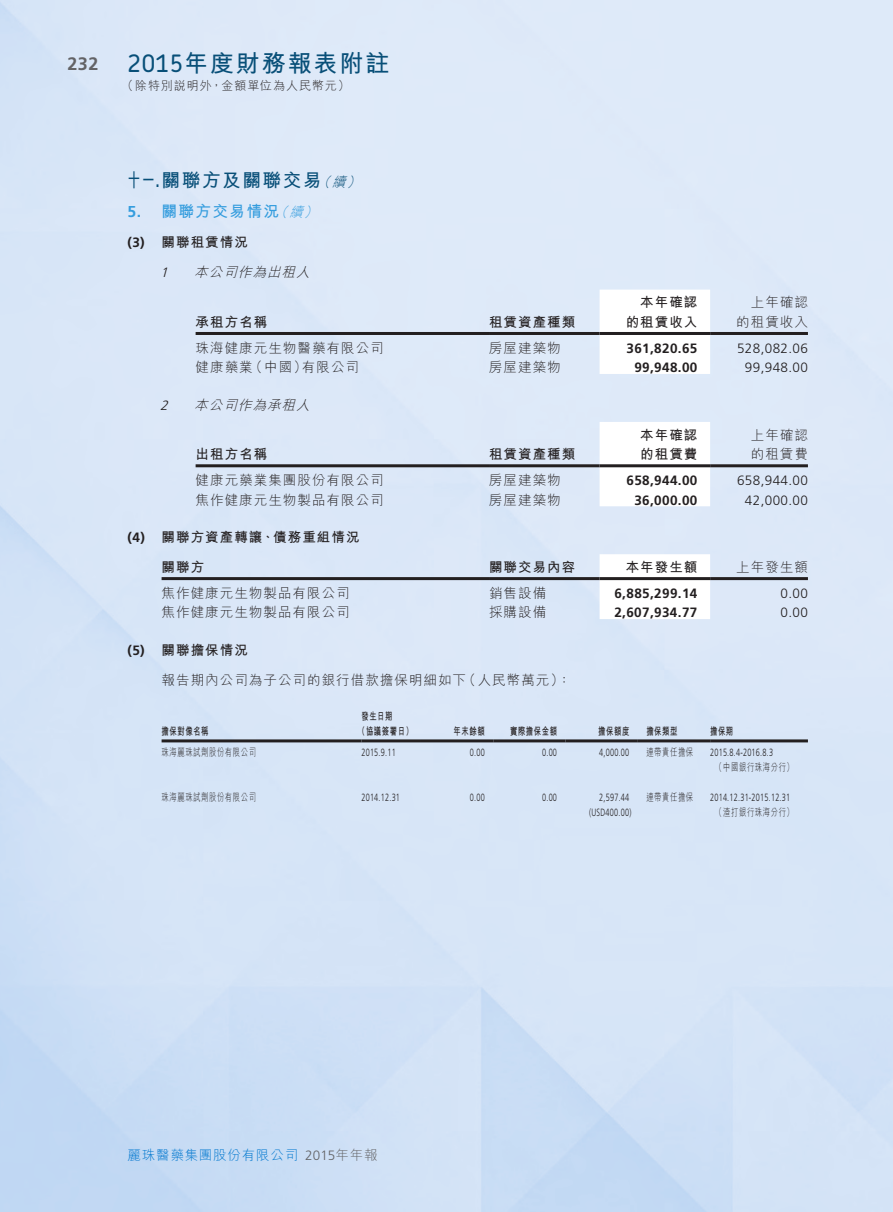
<style>
.page{position:relative;width:893px;height:1212px;background:#fff}
.page>*{position:absolute;margin:0;border:0;box-sizing:border-box;transform-origin:0 0}
.t1{font:700 24px "M Hei HK";letter-spacing:.08em;color:#084f78}
.Heading_1{font:700 18.75px "M Hei HK";letter-spacing:.08em;color:#084f78;scale:.7 1}
.t2{font:700 18px "Frutiger LT Std";color:#636366}
.Heading_2{font:700 15.75px "M Hei HK";letter-spacing:.08em;color:#359dde}
.Body_Text{font:300 13.5px "M Hei HK";letter-spacing:.08em;color:#231f20}
.Body_Text-2{font:700 13.5px "Frutiger LT Std";letter-spacing:.03em;color:#231f20}
.Body_Text-3{font:700 13.5px "M Hei HK";letter-spacing:.08em;color:#231f20}
.Body_Text-4{font:300 13.5px "Frutiger LT Std";letter-spacing:.03em;color:#231f20}
.Heading_3{font:700 13.5px "M Hei HK";letter-spacing:.08em;color:#231f20}
.t3{font:300 13.5px "M Hei HK";letter-spacing:.06em;color:#0077cf}
.Heading_4{font:italic 300 13.5px "M Hei HK";color:#231f20}
.Heading_4-2{font:italic 300 13.5px "Frutiger LT Std";color:#231f20}
.t4{font:300 12px "M Hei HK";letter-spacing:.08em;color:#231f20}
.Body_Text-5{font:300 10.5px/15px "Frutiger LT Std";letter-spacing:.03em;color:#231f20;scale:.7 1}
.Body_Text-6{font:700 10.5px "M Hei HK";letter-spacing:.08em;color:#231f20;scale:.7 1}
.Body_Text-7{font:300 10.5px "M Hei HK";letter-spacing:.08em;color:#231f20;scale:.7 1}
.s1{font-family:"Chevin";font-weight:500}
.s2{font-family:"Frutiger LT Std"}
.s3{font-weight:300;font-style:italic;font-size:13.5px}
.s4{font-family:"M Hei HK"}
.s5{font-family:"Frutiger LT Std";color:#636366}
.s6{color:#636366}
</style>
<div class="page">
<hr style="left:196px;top:332px;width:293px;height:3px;background:#231f20">
<hr style="left:489px;top:332px;width:111px;height:3px;background:#231f20">
<hr style="left:600px;top:332px;width:110px;height:3px;background:#231f20">
<hr style="left:710px;top:332px;width:98px;height:3px;background:#231f20">
<svg style="left:600px;top:467px;width:110px;height:1px"></svg>
<hr style="left:196px;top:464px;width:293px;height:3px;background:#231f20">
<hr style="left:489px;top:464px;width:111px;height:3px;background:#231f20">
<hr style="left:600px;top:464px;width:110px;height:3px;background:#231f20">
<hr style="left:710px;top:464px;width:98px;height:3px;background:#231f20">
<svg style="left:600px;top:554px;width:110px;height:27px"></svg>
<hr style="left:162px;top:577px;width:327px;height:3px;background:#231f20">
<hr style="left:489px;top:577px;width:111px;height:3px;background:#231f20">
<hr style="left:600px;top:577px;width:110px;height:3px;background:#231f20">
<hr style="left:710px;top:577px;width:98px;height:3px;background:#231f20">
<hr style="left:162px;top:739px;width:199px;height:3px;background:#231f20">
<hr style="left:361px;top:739px;width:60px;height:3px;background:#231f20">
<hr style="left:421px;top:739px;width:72px;height:3px;background:#231f20">
<hr style="left:493px;top:739px;width:73px;height:3px;background:#231f20">
<hr style="left:566px;top:739px;width:72px;height:3px;background:#231f20">
<hr style="left:638px;top:739px;width:72px;height:3px;background:#231f20">
<hr style="left:710px;top:739px;width:98px;height:3px;background:#231f20">
<h3 class="t2" style="left:67px;top:53px;width:33px">232</h3>
<h1 class="t1" style="left:128px;top:45px;width:263px"><span class="s1">2015</span>年度財務報表附註</h1>
<p class="t4" style="left:122px;top:79px;width:230px">（除特別說明外，金額單位為人民幣元）</p>
<p class="Heading_1" style="left:128px;top:166px;width:339px">十一<span class="s2">.</span> 關聯方及關聯交易<span class="s3">（續）</span></p>
<p class="Heading_2" style="left:128px;top:200px;width:195px"><span class="s2">5.</span> 關聯方交易情況<span class="s3">（續）</span></p>
<p class="Heading_3" style="left:128px;top:232px;width:122px"><span class="s2">(3)</span> 關聯租賃情況</p>
<p class="Heading_4-2" style="left:160px;top:265px;width:13px">1</p>
<p class="Heading_4" style="left:194px;top:265px;width:120px">本公司作為出租人</p>
<p class="Body_Text-3" style="left:196px;top:312px;width:73px">承租方名稱</p>
<p class="Body_Text-3" style="left:489px;top:312px;width:88px">租賃資產種類</p>
<p class="Body_Text-3" style="left:640px;top:293px;width:59px">本年確認</p>
<p class="Body_Text-3" style="left:626px;top:312px;width:73px">的租賃收入</p>
<p class="Body_Text" style="left:751px;top:295px;width:59px">上年確認</p>
<p class="Body_Text" style="left:736px;top:315px;width:73px">的租賃收入</p>
<p class="Body_Text" style="left:196px;top:341px;width:190px">珠海健康元生物醫藥有限公司</p>
<p class="Body_Text" style="left:489px;top:341px;width:73px">房屋建築物</p>
<p class="Body_Text-2" style="left:626px;top:340px;width:72px">361,820.65</p>
<p class="Body_Text-4" style="left:737px;top:340px;width:72px">528,082.06</p>
<p class="Body_Text" style="left:196px;top:360px;width:165px">健康藥業（中國）有限公司</p>
<p class="Body_Text" style="left:489px;top:360px;width:73px">房屋建築物</p>
<p class="Body_Text-2" style="left:634px;top:360px;width:65px">99,948.00</p>
<p class="Body_Text-4" style="left:745px;top:360px;width:65px">99,948.00</p>
<p class="Heading_4-2" style="left:160px;top:397px;width:13px">2</p>
<p class="Heading_4" style="left:194px;top:398px;width:120px">本公司作為承租人</p>
<p class="Body_Text-3" style="left:196px;top:444px;width:73px">出租方名稱</p>
<p class="Body_Text-3" style="left:489px;top:444px;width:88px">租賃資產種類</p>
<p class="Body_Text-3" style="left:640px;top:425px;width:59px">本年確認</p>
<p class="Body_Text-3" style="left:640px;top:444px;width:59px">的租賃費</p>
<p class="Body_Text" style="left:751px;top:428px;width:59px">上年確認</p>
<p class="Body_Text" style="left:751px;top:447px;width:59px">的租賃費</p>
<p class="Body_Text" style="left:196px;top:473px;width:190px">健康元藥業集團股份有限公司</p>
<p class="Body_Text" style="left:489px;top:473px;width:73px">房屋建築物</p>
<p class="Body_Text-2" style="left:626px;top:472px;width:72px">658,944.00</p>
<p class="Body_Text-4" style="left:737px;top:473px;width:72px">658,944.00</p>
<p class="Body_Text" style="left:196px;top:493px;width:190px">焦作健康元生物製品有限公司</p>
<p class="Body_Text" style="left:489px;top:493px;width:73px">房屋建築物</p>
<p class="Body_Text-2" style="left:634px;top:492px;width:65px">36,000.00</p>
<p class="Body_Text-4" style="left:745px;top:492px;width:65px">42,000.00</p>
<p class="Heading_3" style="left:128px;top:527px;width:233px"><span class="s2">(4)</span> 關聯方資產轉讓、債務重組情況</p>
<p class="Body_Text-3" style="left:162px;top:557px;width:44px">關聯方</p>
<p class="Body_Text-3" style="left:489px;top:557px;width:88px">關聯交易內容</p>
<p class="Body_Text-3" style="left:626px;top:557px;width:73px">本年發生額</p>
<p class="Body_Text" style="left:736px;top:560px;width:73px">上年發生額</p>
<p class="Body_Text" style="left:162px;top:586px;width:190px">焦作健康元生物製品有限公司</p>
<p class="Body_Text" style="left:489px;top:586px;width:59px">銷售設備</p>
<p class="Body_Text-2" style="left:614px;top:585px;width:84px">6,885,299.14</p>
<p class="Body_Text-4" style="left:780px;top:586px;width:29px">0.00</p>
<p class="Body_Text" style="left:162px;top:605px;width:190px">焦作健康元生物製品有限公司</p>
<p class="Body_Text" style="left:489px;top:605px;width:59px">採購設備</p>
<p class="Body_Text-2" style="left:614px;top:605px;width:84px">2,607,934.77</p>
<p class="Body_Text-4" style="left:780px;top:605px;width:29px">0.00</p>
<p class="Heading_3" style="left:128px;top:640px;width:122px"><span class="s2">(5)</span> 關聯擔保情況</p>
<p class="Body_Text" style="left:162px;top:673px;width:411px">報告期內公司為子公司的銀行借款擔保明細如下（人民幣萬元）：</p>
<p class="Body_Text-6" style="left:162px;top:723px;width:69px">擔保對像名稱</p>
<p class="Body_Text-6" style="left:361px;top:708px;width:46px">發生日期</p>
<p class="Body_Text-6" style="left:358px;top:723px;width:80px">（協議簽署日）</p>
<p class="Body_Text-6" style="left:454px;top:723px;width:46px">年末餘額</p>
<p class="Body_Text-6" style="left:510px;top:723px;width:69px">實際擔保金額</p>
<p class="Body_Text-6" style="left:598px;top:723px;width:46px">擔保額度</p>
<p class="Body_Text-6" style="left:646px;top:723px;width:46px">擔保類型</p>
<p class="Body_Text-6" style="left:710px;top:723px;width:35px">擔保期</p>
<p class="Body_Text-7" style="left:162px;top:747px;width:137px">珠海麗珠試劑股份有限公司</p>
<p class="Body_Text-5" style="left:361px;top:745px;width:51px">2015.9.11</p>
<p class="Body_Text-5" style="left:470px;top:745px;width:23px">0.00</p>
<p class="Body_Text-5" style="left:542px;top:745px;width:23px">0.00</p>
<p class="Body_Text-5" style="left:599px;top:745px;width:44px">4,000.00</p>
<p class="Body_Text-7" style="left:646px;top:747px;width:69px">連帶責任擔保</p>
<p class="Body_Text-5" style="left:715px;top:745px;width:114px;text-indent:-5px">2015.8.4-2016.8.3<br><span class="s4">（中國銀行珠海分行）</span></p>
<p class="Body_Text-7" style="left:162px;top:792px;width:137px">珠海麗珠試劑股份有限公司</p>
<p class="Body_Text-5" style="left:361px;top:790px;width:57px">2014.12.31</p>
<p class="Body_Text-5" style="left:470px;top:790px;width:23px">0.00</p>
<p class="Body_Text-5" style="left:542px;top:790px;width:23px">0.00</p>
<p class="Body_Text-5" style="left:599px;top:790px;width:44px">2,597.44</p>
<p class="Body_Text-5" style="left:589px;top:805px;width:62px">(USD400.00)</p>
<p class="Body_Text-7" style="left:646px;top:792px;width:69px">連帶責任擔保</p>
<p class="Body_Text-5" style="left:710px;top:790px;width:121px;text-align:center">2014.12.31-2015.12.31<span class="s4">（渣打銀行珠海分行）</span></p>
<p class="t3" style="left:128px;top:1148px;width:252px">麗珠醫藥集團股份有限公司 <span class="s5">2015</span><span class="s6">年年報</span></p>
</div>
